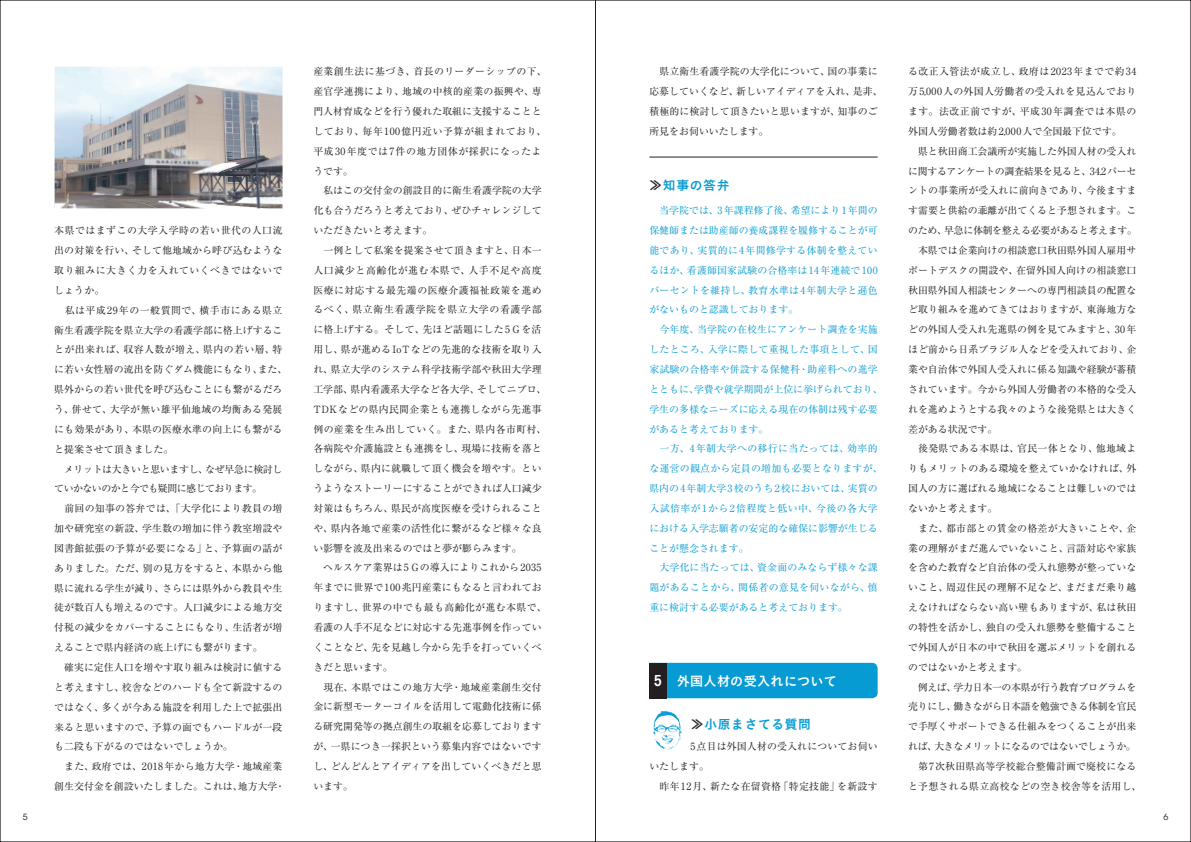
<style>
.page{position:relative;width:1191px;height:842px;background:#fff}
.page>*{position:absolute;margin:0;border:0;box-sizing:border-box;transform-origin:0 0}
.t1{font:13.1px "Koburina Go Std W6";letter-spacing:.025em;color:#fff}
.t2{font:12.8px "Koburina Go Std W6";letter-spacing:.05em;color:#069bd2}
.t3{font:9.9px/19.8px "Ryumin Pro";letter-spacing:.01em;color:#231f20}
.t4{font:9.9px/19.8px "Ryumin Pro";letter-spacing:.01em;color:#069bd2}
.t5{font:8.5px "ITC Avant Garde Std";color:#231f20}
.s1{color:#231f20}
.s2{font-family:"ITC Avant Garde Std";font-weight:600;font-stretch:condensed;font-size:14.9px}
</style>
<div class="page">
<img style="left:55px;top:67px;width:227px;height:141px">
<hr style="left:649px;top:157px;width:228px;height:1px;background:#231f20">
<div style="left:666px;top:663px;width:211px;height:35px;background:#069bd2"></div>
<div style="left:649px;top:663px;width:17px;height:35px;background:#231f20"></div>
<img style="left:653px;top:711px;width:29px;height:38px">
<hr style="left:595px;top:0;width:1px;height:842px;background:#231f20">
<p class="t3" style="left:54px;top:220px;width:235px">本県ではまずこの大学入学時の若い世代の人口流出の対策を行い、そして他地域から呼び込むような取り組みに大きく力を入れていくべきではないでしょうか。<br>　私は平成29年の一般質問で、横手市にある県立衛生看護学院を県立大学の看護学部に格上げすることが出来れば、収容人数が増え、県内の若い層、特に若い女性層の流出を防ぐダム機能にもなり、また、県外からの若い世代を呼び込むことにも繋がるだろう、併せて、大学が無い雄平仙地域の均衡ある発展にも効果があり、本県の医療水準の向上にも繋がると提案させて頂きました。<br>　メリットは大きいと思いますし、なぜ早急に検討していかないのかと今でも疑問に感じております。<br>　前回の知事の答弁では、「大学化により教員の増加や研究室の新設、学生数の増加に伴う教室増設や図書館拡張の予算が必要になる」と、予算面の話がありました。ただ、別の見方をすると、本県から他県に流れる学生が減り、さらには県外から教員や生徒が数百人も増えるのです。人口減少による地方交付税の減少をカバーすることにもなり、生活者が増えることで県内経済の底上げにも繋がります。<br>　確実に定住人口を増やす取り組みは検討に値すると考えますし、校舎などのハードも全て新設するのではなく、多くが今ある施設を利用した上で拡張出来ると思いますので、予算の面でもハードルが一段も二段も下がるのではないでしょうか。<br>　また、政府では、2018年から地方大学・地域産業創生交付金を創設いたしました。これは、地方大学・</p>
<p class="t3" style="left:313px;top:61px;width:235px">産業創生法に基づき、首長のリーダーシップの下、産官学連携により、地域の中核的産業の振興や、専門人材育成などを行う優れた取組に支援することとしており、毎年100億円近い予算が組まれており、平成30年度では7件の地方団体が採択になったようです。<br>　私はこの交付金の創設目的に衛生看護学院の大学化も合うだろうと考えており、ぜひチャレンジしていただきたいと考えます。<br>　一例として私案を提案させて頂きますと、日本一人口減少と高齢化が進む本県で、人手不足や高度医療に対応する最先端の医療介護福祉政策を進めるべく、県立衛生看護学院を県立大学の看護学部に格上げする。そして、先ほど話題にした5Ｇを活用し、県が進めるIoTなどの先進的な技術を取り入れ、県立大学のシステム科学技術学部や秋田大学理工学部、県内看護系大学など各大学、そしてニプロ、<br>TDKなどの県内民間企業とも連携しながら先進事例の産業を生み出していく。また、県内各市町村、各病院や介護施設とも連携をし、現場に技術を落としながら、県内に就職して頂く機会を増やす。というようなストーリーにすることができれば人口減少対策はもちろん、県民が高度医療を受けられることや、県内各地で産業の活性化に繋がるなど様々な良い影響を波及出来るのではと夢が膨らみます。<br>　ヘルスケア業界は5Ｇの導入によりこれから2035年までに世界で100兆円産業にもなると言われておりますし、世界の中でも最も高齢化が進む本県で、看護の人手不足などに対応する先進事例を作っていくことなど、先を見越し今から先手を打っていくべきだと思います。<br>　現在、本県ではこの地方大学・地域産業創生交付金に新型モーターコイルを活用して電動化技術に係る研究開発等の拠点創生の取組を応募しておりますが、一県につき一採択という募集内容ではないですし、どんどんとアイディアを出していくべきだと思います。</p>
<p class="t3" style="left:649px;top:61px;width:235px">　県立衛生看護学院の大学化について、国の事業に応募していくなど、新しいアイディアを入れ、是非、積極的に検討して頂きたいと思いますが、知事のご所見をお伺いいたします。</p>
<p class="t2" style="left:649px;top:175px;width:82px"><span class="s1">≫</span>知事の答弁</p>
<p class="t4" style="left:649px;top:200px;width:235px">　当学院では、3年課程修了後、希望により1年間の保健師または助産師の養成課程を履修することが可能であり、実質的に4年間修学する体制を整えているほか、看護師国家試験の合格率は14年連続で100パーセントを維持し、教育水準は4年制大学と遜色がないものと認識しております。<br>　今年度、当学院の在校生にアンケート調査を実施したところ、入学に際して重視した事項として、国家試験の合格率や併設する保健科・助産科への進学とともに、学費や就学期間が上位に挙げられており、学生の多様なニーズに応える現在の体制は残す必要があると考えております。<br>　一方、4年制大学への移行に当たっては、効率的な運営の観点から定員の増加も必要となりますが、県内の4年制大学3校のうち2校においては、実質の入試倍率が1から2倍程度と低い中、今後の各大学における入学志願者の安定的な確保に影響が生じることが懸念されます。<br>　大学化に当たっては、資金面のみならず様々な課題があることから、関係者の意見を伺いながら、慎重に検討する必要があると考えております。</p>
<h1 class="t1" style="left:654px;top:670px;width:184px"><span class="s2">5</span> 外国人材の受入れについて</h1>
<p class="t2" style="left:691px;top:714px;width:121px"><span class="s1">≫</span>小原まさてる質問</p>
<p class="t3" style="left:649px;top:736px;width:230px;text-indent:41px">5点目は外国人材の受入れについてお伺いいたします。<br>　昨年12月、新たな在留資格「特定技能」を新設す</p>
<p class="t3" style="left:908px;top:61px;width:235px">る改正入管法が成立し、政府は2023年までで約34万5,000人の外国人労働者の受入れを見込んでおります。法改正前ですが、平成30年調査では本県の外国人労働者数は約2,000人で全国最下位です。<br>　県と秋田商工会議所が実施した外国人材の受入れに関するアンケートの調査結果を見ると、34.2パーセントの事業所が受入れに前向きであり、今後ますます需要と供給の乖離が出てくると予想されます。このため、早急に体制を整える必要があると考えます。　本県では企業向けの相談窓口秋田県外国人雇用サポートデスクの開設や、在留外国人向けの相談窓口秋田県外国人相談センターへの専門相談員の配置など取り組みを進めてきてはおりますが、東海地方などの外国人受入れ先進県の例を見てみますと、30年ほど前から日系ブラジル人などを受入れており、企業や自治体で外国人受入れに係る知識や経験が蓄積されています。今から外国人労働者の本格的な受入れを進めようとする我々のような後発県とは大きく差がある状況です。<br>　後発県である本県は、官民一体となり、他地域よりもメリットのある環境を整えていかなければ、外国人の方に選ばれる地域になることは難しいのではないかと考えます。<br>　また、都市部との賃金の格差が大きいことや、企業の理解がまだ進んでいないこと、言語対応や家族を含めた教育など自治体の受入れ態勢が整っていないこと、周辺住民の理解不足など、まだまだ乗り越えなければならない高い壁もありますが、私は秋田の特性を活かし、独自の受入れ態勢を整備することで外国人が日本の中で秋田を選ぶメリットを創れるのではないかと考えます。<br>　例えば、学力日本一の本県が行う教育プログラムを売りにし、働きながら日本語を勉強できる体制を官民で手厚くサポートできる仕組みをつくることが出来れば、大きなメリットになるのではないでしょうか。　第7次秋田県高等学校総合整備計画で廃校になると予想される県立高校などの空き校舎等を活用し、</p>
<p class="t5" style="left:23px;top:811px;width:6px">5</p>
<p class="t5" style="left:1163px;top:812px;width:6px">6</p>
</div>
